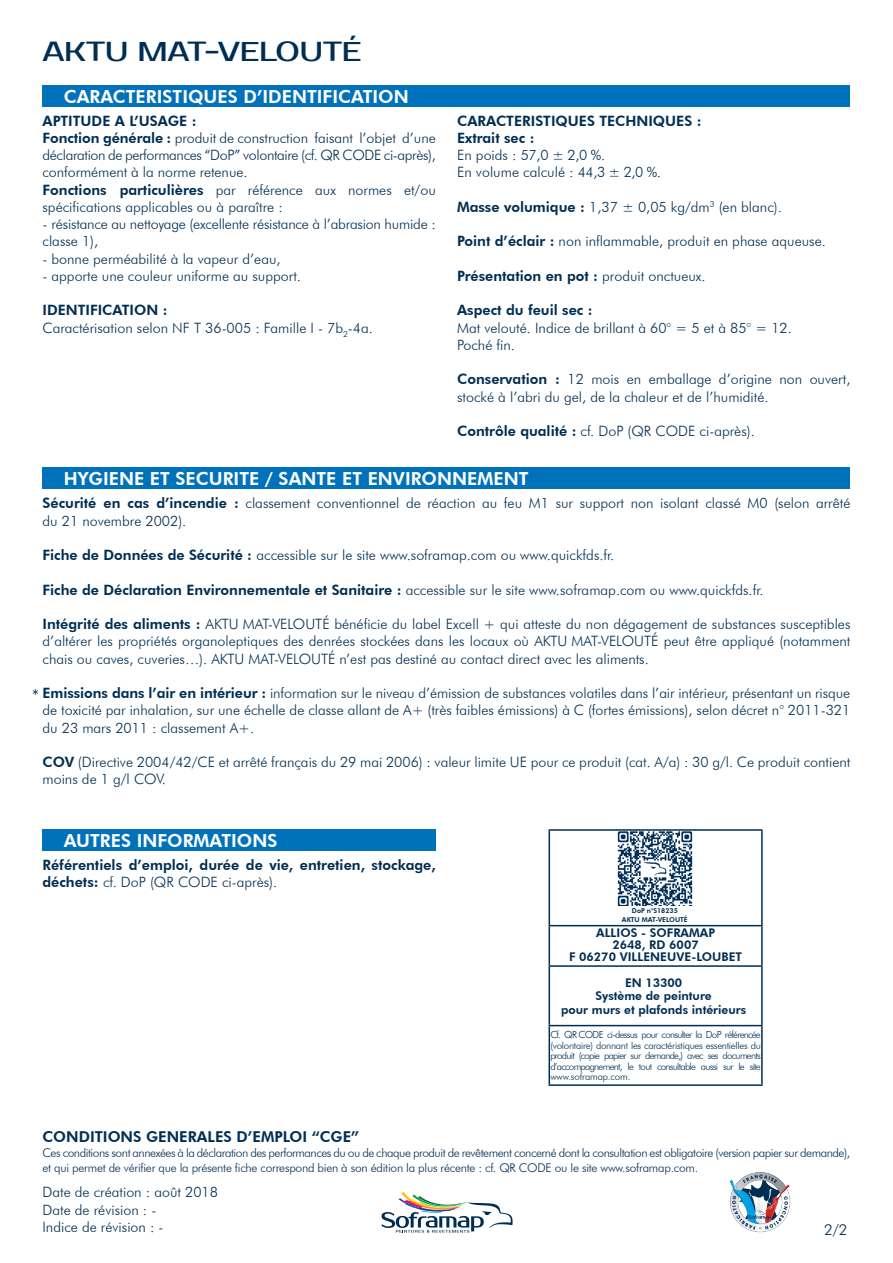
<style>
.page{position:relative;width:893px;height:1263px;background:#fff}
.page>*{position:absolute;margin:0;border:0;box-sizing:border-box;transform-origin:0 0}
.t1{font:27px "Prosto";color:#002e53}
.t2{font:800 18px "Futura BT";color:#fff}
.t3{font:300 18px "Futura BT";color:#002e53}
.t4{font:800 15px "Futura BT";color:#002e53}
.t5{font:300 15px "Futura BT";color:#002e53}
.t6{font:300 14.25px/17.2px "Futura BT";color:#002e53}
.t7{font:800 14.25px "Futura BT";color:#002e53}
.t8{font:300 14.25px "Futura BT";letter-spacing:-.025em;color:#002e53}
.t9{font:300 12px/15px "Futura BT";letter-spacing:-.04em;color:#002e53}
.t10{font:800 12px "Futura BT";color:#002e53}
.t11{font:300 9.75px "Futura BT";letter-spacing:-.075em;color:#002e53}
.t12{font:300 9.75px "Futura BT";letter-spacing:-.025em;color:#002e53}
.t13{font:300 9.75px "Futura BT";letter-spacing:-.015em;color:#002e53}
.t14{font:800 6.75px "Futura BT";color:#002e53}
.s1{font-weight:800}
.s2{font-weight:300}
</style>
<div class="page">
<div style="left:43px;top:85px;width:807px;height:21px;background:#0072bc"></div>
<svg style="left:381px;top:1192px;width:132px;height:41px"></svg>
<img style="left:730px;top:1172px;width:61px;height:60px">
<div style="left:43px;top:829px;width:393px;height:21px;background:#0072bc"></div>
<hr style="left:549px;top:829px;width:214px;height:2px;background:#002e53">
<hr style="left:549px;top:831px;width:1px;height:94px;background:#002e53">
<hr style="left:761px;top:831px;width:2px;height:94px;background:#002e53">
<hr style="left:549px;top:925px;width:214px;height:1px;background:#002e53">
<hr style="left:549px;top:926px;width:1px;height:39px;background:#002e53">
<hr style="left:761px;top:926px;width:2px;height:39px;background:#002e53">
<hr style="left:549px;top:965px;width:214px;height:2px;background:#002e53">
<hr style="left:549px;top:967px;width:1px;height:58px;background:#002e53">
<hr style="left:761px;top:967px;width:2px;height:58px;background:#002e53">
<hr style="left:549px;top:1025px;width:214px;height:1px;background:#002e53">
<hr style="left:549px;top:1026px;width:1px;height:58px;background:#002e53">
<hr style="left:761px;top:1026px;width:2px;height:58px;background:#002e53">
<hr style="left:549px;top:1084px;width:214px;height:2px;background:#002e53">
<img style="left:618px;top:831px;width:74px;height:75px">
<div style="left:43px;top:468px;width:807px;height:21px;background:#0072bc"></div>
<p class="t1" style="left:43px;top:36px;width:320px">AKTU MAT-VELOUTÉ</p>
<p class="t2" style="left:64px;top:85px;width:347px">CARACTERISTIQUES D’IDENTIFICATION</p>
<p class="t7" style="left:43px;top:112px;width:156px">APTITUDE A L’USAGE :</p>
<p class="t6" style="left:43px;top:129px;width:395px"><span class="s1">Fonction générale :</span> produit de construction faisant l’objet d’une</p>
<p class="t8" style="left:43px;top:146px;width:395px">déclaration de performances “DoP” volontaire (cf. QR CODE ci-après),</p>
<p class="t6" style="left:43px;top:164px;width:207px">conformément à la norme retenue.</p>
<p class="t6" style="left:43px;top:181px;width:395px"><span class="s1">Fonctions particulières</span> par référence aux normes et/ou spécifications applicables ou à paraître :</p>
<p class="t6" style="left:43px;top:215px;width:395px">- résistance au nettoyage (excellente résistance à l’abrasion humide : classe 1),</p>
<p class="t6" style="left:43px;top:250px;width:240px">- bonne perméabilité à la vapeur d’eau,</p>
<p class="t6" style="left:43px;top:267px;width:260px">- apporte une couleur uniforme au support.</p>
<p class="t7" style="left:43px;top:302px;width:126px">IDENTIFICATION :</p>
<p class="t6" style="left:43px;top:319px;width:332px">Caractérisation selon NF T 36-005 : Famille I - 7b<sub>2</sub>-4a.</p>
<p class="t7" style="left:457px;top:112px;width:246px">CARACTERISTIQUES TECHNIQUES :</p>
<p class="t7" style="left:457px;top:129px;width:79px">Extrait sec :</p>
<p class="t6" style="left:457px;top:146px;width:150px">En poids : 57,0 ± 2,0 %.</p>
<p class="t6" style="left:457px;top:164px;width:205px">En volume calculé : 44,3 ± 2,0 %.</p>
<p class="t6" style="left:457px;top:198px;width:326px"><span class="s1">Masse volumique :</span> 1,37 ± 0,05 kg/dm<sup>3</sup> (en blanc).</p>
<p class="t6" style="left:457px;top:233px;width:370px"><span class="s1">Point d’éclair :</span> non inflammable, produit en phase aqueuse.</p>
<p class="t7" style="left:457px;top:267px;width:250px">Présentation en pot : <span class="s2">produit onctueux.</span></p>
<p class="t7" style="left:457px;top:302px;width:137px">Aspect du feuil sec :</p>
<p class="t6" style="left:457px;top:319px;width:336px">Mat velouté. Indice de brillant à 60° = 5 et à 85° = 12.</p>
<p class="t6" style="left:457px;top:336px;width:59px">Poché fin.</p>
<p class="t6" style="left:457px;top:371px;width:395px"><span class="s1">Conservation :</span> 12 mois en emballage d’origine non ouvert, stocké à l’abri du gel, de la chaleur et de l’humidité.</p>
<p class="t6" style="left:457px;top:422px;width:299px"><span class="s1">Contrôle qualité :</span> cf. DoP (QR CODE ci-après).</p>
<p class="t2" style="left:64px;top:468px;width:466px">HYGIENE ET SECURITE / SANTE ET ENVIRONNEMENT</p>
<p class="t6" style="left:43px;top:495px;width:809px"><span class="s1">Sécurité en cas d’incendie :</span> classement conventionnel de réaction au feu M1 sur support non isolant classé M0 (selon arrêté du 21 novembre 2002).</p>
<p class="t6" style="left:43px;top:546px;width:573px"><span class="s1">Fiche de Données de Sécurité :</span> accessible sur le site www.soframap.com ou www.quickfds.fr.</p>
<p class="t6" style="left:43px;top:581px;width:722px"><span class="s1">Fiche de Déclaration Environnementale et Sanitaire :</span> accessible sur le site www.soframap.com ou www.quickfds.fr.</p>
<p class="t6" style="left:43px;top:615px;width:809px;text-align:justify"><span class="s1">Intégrité des aliments :</span> AKTU MAT-VELOUTÉ bénéficie du label Excell + qui atteste du non dégagement de substances susceptibles d’altérer les propriétés organoleptiques des denrées stockées dans les locaux où AKTU MAT-VELOUTÉ peut être appliqué (notamment chais ou caves, cuveries…). AKTU MAT-VELOUTÉ n’est pas destiné au contact direct avec les aliments.</p>
<p class="t6" style="left:43px;top:684px;width:809px;text-align:justify"><span class="s1">Emissions dans l’air en intérieur :</span> information sur le niveau d’émission de substances volatiles dans l’air intérieur, présentant un risque de toxicité par inhalation, sur une échelle de classe allant de A+ (très faibles émissions) à C (fortes émissions), selon décret n° 2011-321 du 23 mars 2011 : classement A+.</p>
<p class="t6" style="left:43px;top:753px;width:809px"><span class="s1">COV</span> (Directive 2004/42/CE et arrêté français du 29 mai 2006) : valeur limite UE pour ce produit (cat. A/a) : 30 g/l. Ce produit contient moins de 1 g/l COV.</p>
<p class="t3" style="left:32px;top:684px;width:9px">*</p>
<p class="t2" style="left:64px;top:829px;width:215px">AUTRES INFORMATIONS</p>
<p class="t7" style="left:43px;top:856px;width:395px">Référentiels d’emploi, durée de vie, entretien, stockage,</p>
<p class="t6" style="left:43px;top:873px;width:236px"><span class="s1">déchets:</span> cf. DoP (QR CODE ci-après).</p>
<p class="t14" style="left:632px;top:906px;width:47px">DoP n°S18235</p>
<p class="t14" style="left:622px;top:915px;width:67px">AKTU MAT-VELOUTÉ</p>
<p class="t10" style="left:596px;top:925px;width:120px">ALLIOS - SOFRAMAP</p>
<p class="t10" style="left:612px;top:937px;width:88px">2648, RD 6007</p>
<p class="t10" style="left:569px;top:949px;width:175px">F 06270 VILLENEUVE-LOUBET</p>
<p class="t10" style="left:625px;top:975px;width:59px">EN 13300</p>
<p class="t10" style="left:595px;top:989px;width:118px">Système de peinture</p>
<p class="t10" style="left:561px;top:1002px;width:187px">pour murs et plafonds intérieurs</p>
<p class="t11" style="left:550px;top:1029px;width:212px">Cf. QR CODE ci-dessus pour consulter la DoP référencée</p>
<p class="t12" style="left:550px;top:1039px;width:212px">(volontaire) donnant les caractéristiques essentielles du</p>
<p class="t11" style="left:550px;top:1050px;width:212px">produit (copie papier sur demande,) avec ses documents</p>
<p class="t11" style="left:550px;top:1060px;width:212px">d’accompagnement, le tout consultable aussi sur le site</p>
<p class="t13" style="left:550px;top:1071px;width:82px">www.soframap.com.</p>
<p class="t4" style="left:43px;top:1127px;width:318px">CONDITIONS GENERALES D’EMPLOI “CGE”</p>
<p class="t9" style="left:43px;top:1144px;width:809px">Ces conditions sont annexées à la déclaration des performances du ou de chaque produit de revêtement concerné dont la consultation est obligatoire (version papier sur demande), et qui permet de vérifier que la présente fiche correspond bien à son édition la plus récente : cf. QR CODE ou le site www.soframap.com.</p>
<p class="t6" style="left:43px;top:1183px;width:177px">Date de création : août 2018</p>
<p class="t6" style="left:43px;top:1201px;width:115px">Date de révision : -</p>
<p class="t6" style="left:43px;top:1218px;width:123px">Indice de révision : -</p>
<p class="t5" style="left:824px;top:1220px;width:25px">2/2</p>
</div>
